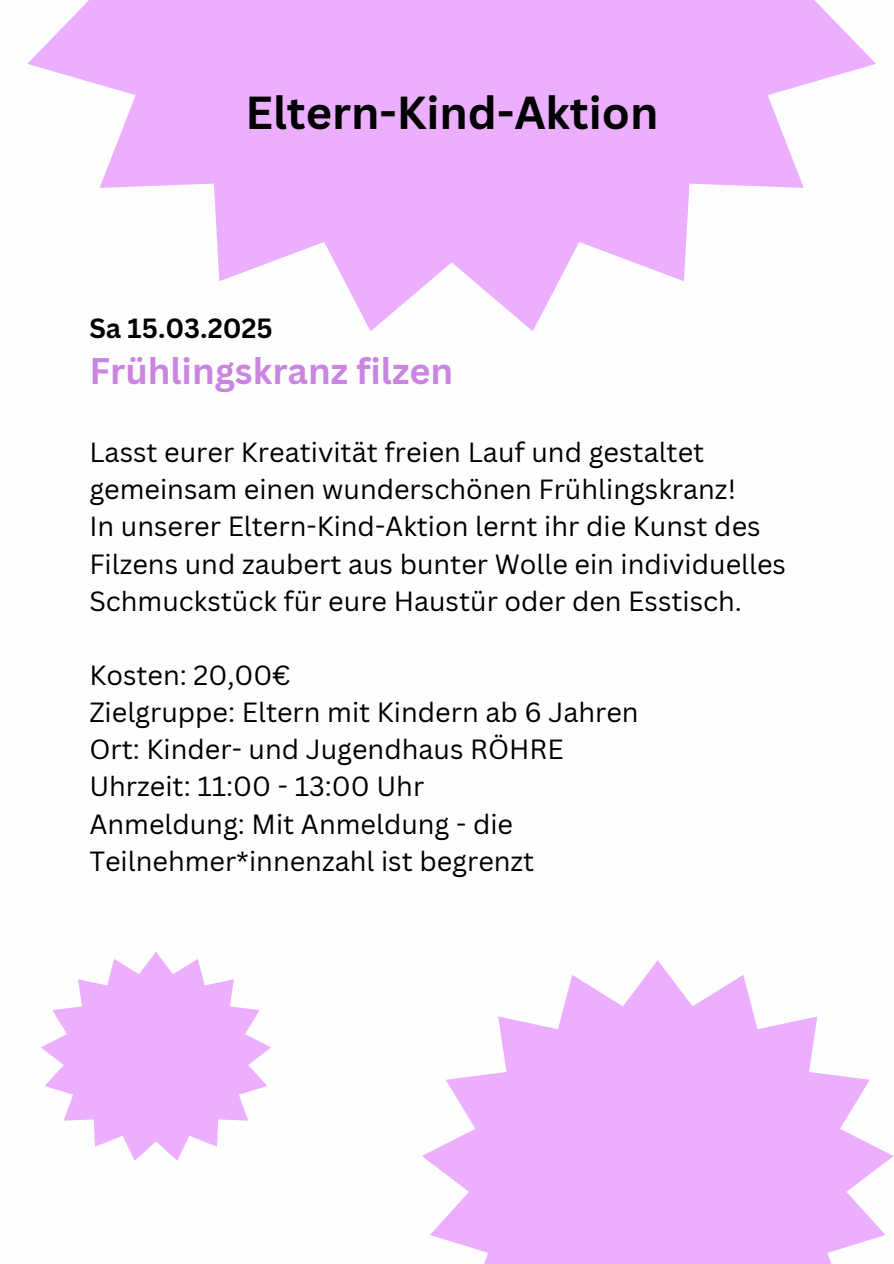
<style>
.page{position:relative;width:894px;height:1264px;background:#fff}
.page>*{position:absolute;margin:0;border:0;box-sizing:border-box;transform-origin:0 0}
.t1{font:700 45px "Canva Sans";color:#000}
.t2{font:700 36px "Canva Sans";color:#c985df}
.t3{font:27px/37.2px "Canva Sans";color:#000}
.t4{font:700 27px "Canva Sans";color:#000}
</style>
<div class="page">
<svg style="left:41px;top:952px;width:230px;height:208px;fill:#ecafff"></svg>
<svg style="left:27px;top:0;width:849px;height:331px;fill:#ecafff"></svg>
<svg style="left:422px;top:960px;width:470px;height:303px;fill:#ecafff"></svg>
<p class="t1" style="left:245px;top:81px;width:414px">Eltern-Kind-Aktion</p>
<h1 class="t4" style="left:89px;top:309px;width:185px">Sa 15.03.2025</h1>
<h1 class="t2" style="left:89px;top:346px;width:365px">Frühlingskranz filzen</h1>
<h2 class="t3" style="left:89px;top:433px;width:648px">Lasst eurer Kreativität freien Lauf und gestaltet gemeinsam einen wunderschönen Frühlingskranz!</h2>
<p class="t3" style="left:89px;top:507px;width:698px">In unserer Eltern-Kind-Aktion lernt ihr die Kunst des<br>Filzens und zaubert aus bunter Wolle ein individuelles<br>Schmuckstück für eure Haustür oder den Esstisch.</p>
<p class="t3" style="left:89px;top:656px;width:203px">Kosten: 20,00€</p>
<p class="t3" style="left:89px;top:693px;width:550px">Zielgruppe: Eltern mit Kindern ab 6 Jahren</p>
<p class="t3" style="left:89px;top:730px;width:475px">Ort: Kinder- und Jugendhaus RÖHRE</p>
<p class="t3" style="left:89px;top:767px;width:336px">Uhrzeit: 11:00 - 13:00 Uhr</p>
<p class="t3" style="left:89px;top:804px;width:446px">Anmeldung: Mit Anmeldung - die<br>Teilnehmer*innenzahl ist begrenzt</p>
</div>
